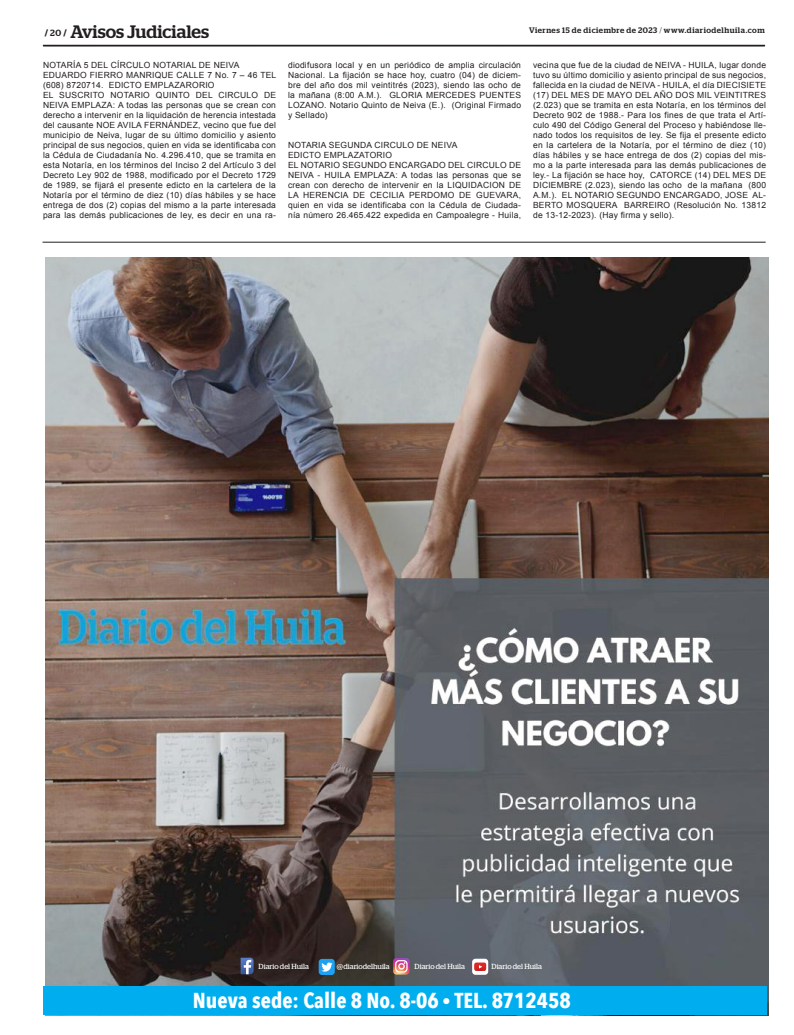
<style>
.page{position:relative;width:794px;height:1035px;background:#fff}
.page>*{position:absolute;margin:0;border:0;box-sizing:border-box;transform-origin:0 0}
.buritica_tex1{font:700 21.6px "Avenir Next Condensed";color:#fff}
.t1{font:500 18px "Stag";color:#231f20}
.edictos{font:8.5px/10px "Arial";letter-spacing:.025em;color:#231f20;text-align:justify}
.t2{font:500 8px "Stag";letter-spacing:.065em;color:#231f20}
.buritica_tex1-2{font:7.4px "Stag";color:#fff}
.s1{font-weight:700;font-size:9px}
.s2{font-size:9px}
.s3{font-weight:300}
</style>
<div class="page">
<svg style="left:43px;top:45px;width:721px;height:1px"></svg>
<img style="left:45px;top:257px;width:723px;height:758px">
<div style="left:43px;top:986px;width:723px;height:29px;background:#00aeef"></div>
<svg style="left:241px;top:957px;width:13px;height:17px"></svg>
<div style="left:319px;top:959px;width:16px;height:16px;background:#1da1f2;border-radius:3px"></div>
<svg style="left:321px;top:962px;width:11px;height:9px"></svg>
<svg style="left:393px;top:958px;width:16px;height:16px"></svg>
<div style="left:472px;top:958px;width:16px;height:16px;background:#fff;border-radius:3px"></div>
<svg style="left:474px;top:962px;width:12px;height:9px"></svg>
<hr style="left:43px;top:242px;width:722px;height:1px;background:#231f20">
<h2 class="t1" style="left:45px;top:21px;width:166px"><span class="s1">/</span> <span class="s2">20</span> <span class="s1">/</span> Avisos Judiciales</h2>
<p class="t2" style="left:529px;top:26px;width:237px">Viernes 15 de diciembre de 2023 <span class="s3">/</span> www.diariodelhuila.com</p>
<p class="edictos" style="left:43px;top:60px;width:198px">NOTARÍA 5 DEL CÍRCULO NOTARIAL DE NEIVA</p>
<p class="edictos" style="left:43px;top:70px;width:235px">EDUARDO FIERRO MANRIQUE CALLE 7 No. 7 – 46 TEL (608) 8720714. EDICTO EMPLAZARORIO</p>
<p class="edictos" style="left:43px;top:90px;width:234px">EL SUSCRITO NOTARIO QUINTO DEL CIRCULO DE NEIVA EMPLAZA: A todas las personas que se crean con derecho a intervenir en la liquidación de herencia intestada del causante NOE AVILA FERNÁNDEZ, vecino que fue del municipio de Neiva, lugar de su último domicilio y asiento principal de sus negocios, quien en vida se identificaba con la Cédula de Ciudadanía No. 4.296.410, que se tramita en esta Notaría, en los términos del Inciso 2 del Artículo 3 del Decreto Ley 902 de 1988, modificado por el Decreto 1729 de 1989, se fijará el presente edicto en la cartelera de la Notaría por el término de diez (10) días hábiles y se hace entrega de dos (2) copias del mismo a la parte interesada para las demás publicaciones de ley, es decir en una ra-</p>
<p class="edictos" style="left:288px;top:60px;width:234px">diodifusora local y en un periódico de amplia circulación Nacional. La fijación se hace hoy, cuatro (04) de diciem&shy;bre del año dos mil veintitrés (2023), siendo las ocho de la mañana (8:00 A.M.). GLORIA MERCEDES PUENTES LOZANO. Notario Quinto de Neiva (E.). (Original Firmado y Sellado)</p>
<p class="edictos" style="left:288px;top:140px;width:171px">NOTARIA SEGUNDA CIRCULO DE NEIVA</p>
<p class="edictos" style="left:288px;top:150px;width:105px">EDICTO EMPLAZATORIO</p>
<p class="edictos" style="left:288px;top:160px;width:234px">EL NOTARIO SEGUNDO ENCARGADO DEL CIRCULO DE NEIVA - HUILA EMPLAZA: A todas las personas que se crean con derecho de intervenir en la LIQUIDACION DE LA HERENCIA DE CECILIA PERDOMO DE GUEVARA, quien en vida se identificaba con la Cédula de Ciudada&shy;nía número 26.465.422 expedida en Campoalegre - Huila,</p>
<p class="edictos" style="left:533px;top:60px;width:234px">vecina que fue de la ciudad de NEIVA - HUILA, lugar donde tuvo su último domicilio y asiento principal de sus negocios, fallecida en la ciudad de NEIVA - HUILA, el día DIECISIETE (17) DEL MES DE MAYO DEL AÑO DOS MIL VEINTITRES (2.023) que se tramita en esta Notaría, en los términos del Decreto 902 de 1988.- Para los fines de que trata el Artí&shy;culo 490 del Código General del Proceso y habiéndose lle&shy;nado todos los requisitos de ley. Se fija el presente edicto en la cartelera de la Notaría, por el término de diez (10) días hábiles y se hace entrega de dos (2) copias del mis&shy;mo a la parte interesada para las demás publicaciones de ley.- La fijación se hace hoy, CATORCE (14) DEL MES DE DICIEMBRE (2.023), siendo las ocho de la mañana (800<br>A.M.). EL NOTARIO SEGUNDO ENCARGADO, JOSE AL-BERTO MOSQUERA BARREIRO (Resolución No. 13812 de 13-12-2023). (Hay firma y sello).</p>
<p class="buritica_tex1-2" style="left:259px;top:962px;width:52px">Diario del Huila</p>
<p class="buritica_tex1-2" style="left:337px;top:962px;width:54px">@diariodelhuila</p>
<p class="buritica_tex1-2" style="left:414px;top:962px;width:52px">Diario del Huila</p>
<p class="buritica_tex1-2" style="left:491px;top:962px;width:52px">Diario del Huila</p>
<p class="buritica_tex1" style="left:193px;top:986px;width:380px">Nueva sede: Calle 8 No. 8-06 ● TEL. 8712458</p>
</div>
